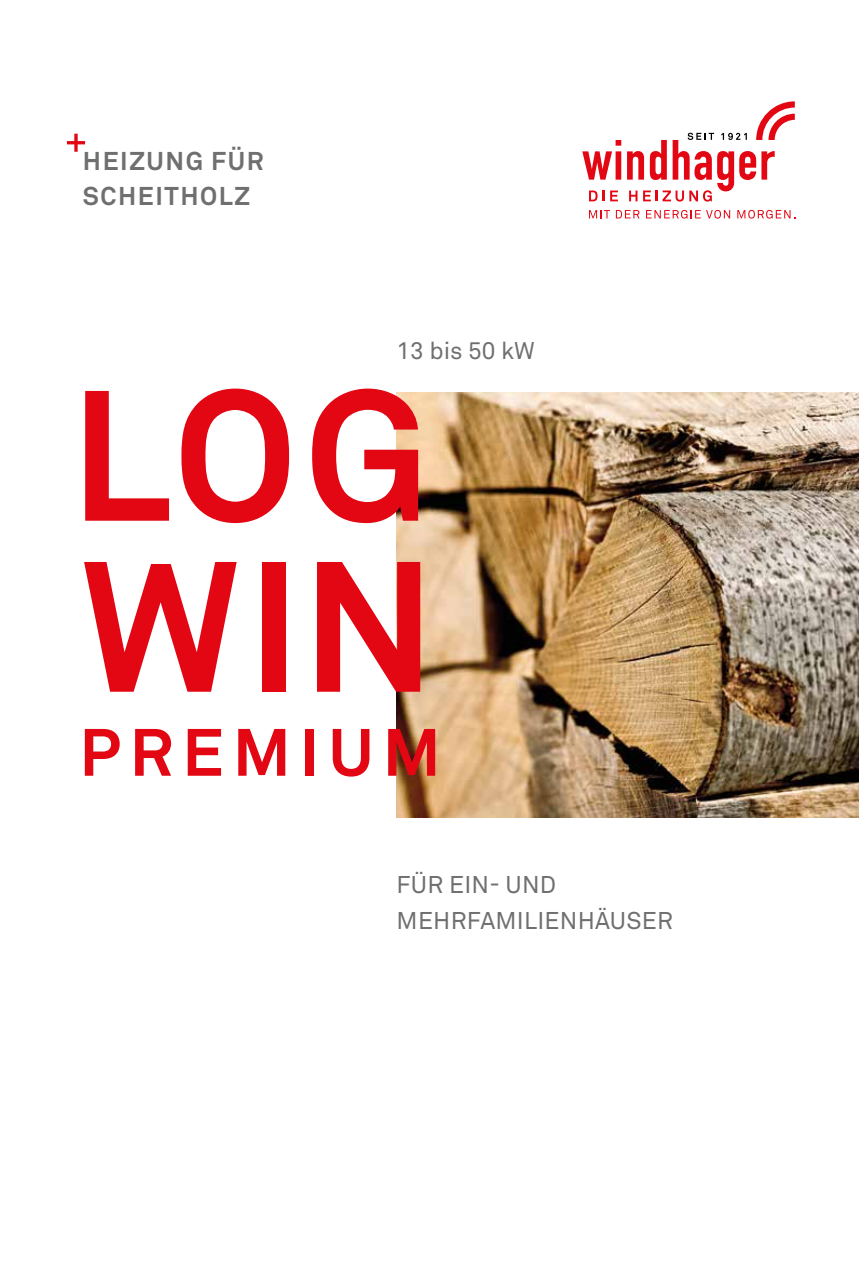
<style>
.page{position:relative;width:859px;height:1263px;background:#fff}
.page>*{position:absolute;margin:0;border:0;box-sizing:border-box;transform-origin:0 0}
.t1{font:700 183px/171px "Akkurat Pro";letter-spacing:.03em;color:#e30613}
.t2{font:700 66px "Akkurat Pro";letter-spacing:.14em;color:#e30613}
.t3{font:700 25.5px/34.5px "Akkurat Pro";letter-spacing:.06em;color:#706f6f}
.t4{font:24px/36px "Akkurat Pro";letter-spacing:.01em;color:#706f6f}
</style>
<div class="page">
<img style="left:396px;top:393px;width:463px;height:425px">
<svg style="left:67px;top:134px;width:18px;height:18px"></svg>
<svg style="left:582px;top:140px;width:39px;height:40px"></svg>
<svg style="left:589px;top:191px;width:29px;height:10px"></svg>
<svg style="left:627px;top:101px;width:168px;height:101px"></svg>
<svg style="left:589px;top:210px;width:21px;height:8px"></svg>
<svg style="left:616px;top:210px;width:23px;height:8px"></svg>
<svg style="left:646px;top:210px;width:84px;height:9px"></svg>
<svg style="left:737px;top:210px;width:58px;height:9px"></svg>
<p class="t3" style="left:83px;top:144px;width:182px">HEIZUNG FÜR<br>SCHEITHOLZ</p>
<p class="t4" style="left:396px;top:332px;width:140px">13 bis 50 kW</p>
<h1 class="t1" style="left:70px;top:369px;width:367px">LOG<br>WIN</h1>
<h2 class="t2" style="left:79px;top:712px;width:363px">PREMIUM</h2>
<p class="t4" style="left:397px;top:866px;width:278px">FÜR EIN- UND<br>MEHRFAMILIENHÄUSER</p>
</div>
